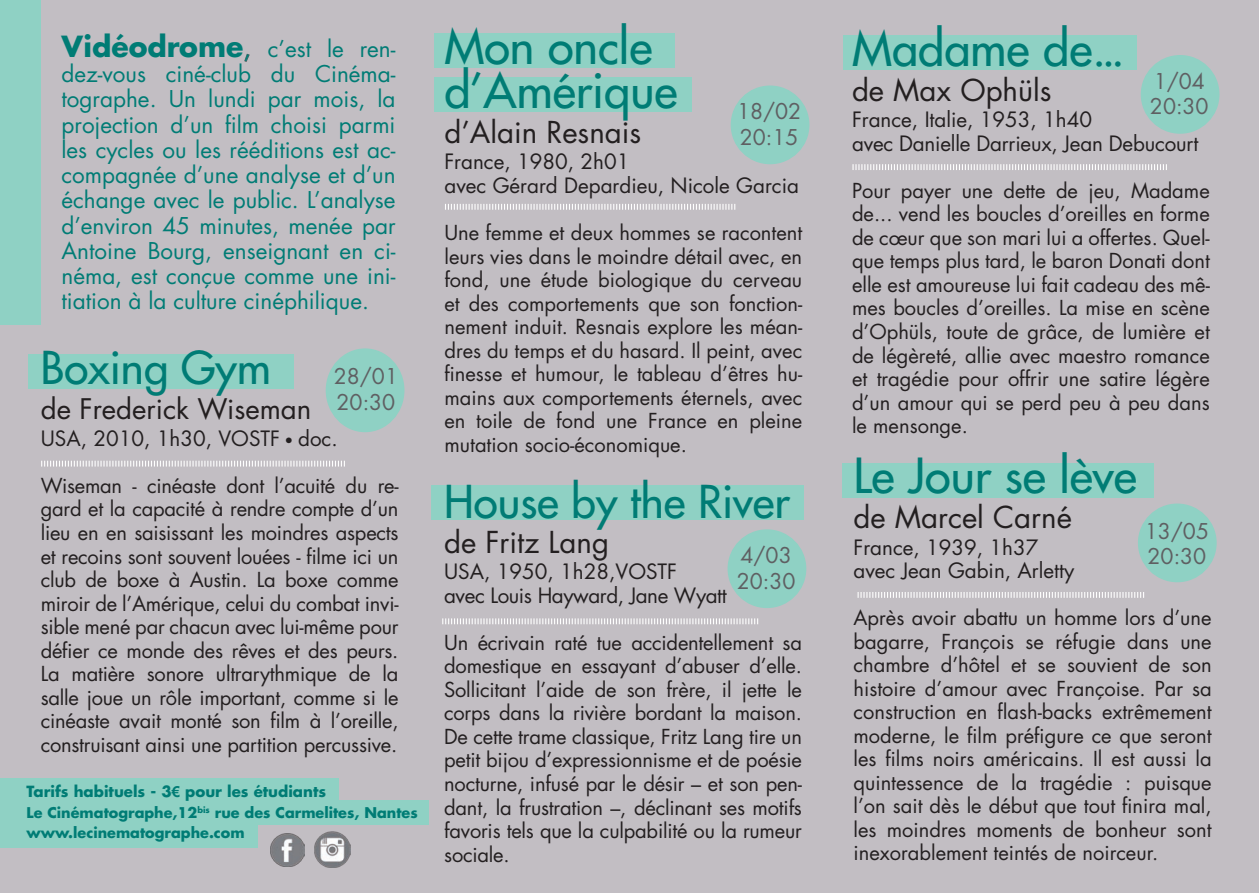
<style>
.page{position:relative;width:1259px;height:893px;background:#c2bec3}
.page>*{position:absolute;margin:0;border:0;box-sizing:border-box;transform-origin:0 0}
.t1{font:47.1px/44.1px "Futura";color:#007c75}
.t2{font:44.1px "Futura";color:#007c75}
.t3{font:29.4px "Futura";color:#231f20}
.t4{font:27.6px "Futura";color:#231f20}
.t5{font:22.5px/25.2px "Futura";color:#007c75;text-align:justify}
.t6{font:21.3px/25.5px "Futura";color:#5f5f62}
.t7{font:20.7px/23.4px "Futura";color:#231f20}
.t8{font:20.7px/23.4px "Futura";letter-spacing:-.02em;color:#231f20}
.t9{font:20.1px/23.4px "Futura";color:#231f20;text-align:justify}
.t10{font:700 15px "Futura";color:#007c75}
.t11{font:700 14.4px/19.5px "Futura";color:#007c75}
.s1{font-size:20.4px}
.s2{font-weight:700;font-size:28.2px}
.s3{font-size:25.2px}
.s4{font-size:15px}
.s5{font-family:"Arial"}
</style>
<div class="page">
<div style="left:0;top:0;width:40px;height:324px;background:#8fd1c4"></div>
<div style="left:843px;top:36px;width:293px;height:34px;background:#8fd1c4"></div>
<svg style="left:852px;top:164px;width:315px;height:6px"></svg>
<div style="left:1140px;top:55px;width:79px;height:79px;background:#8fd1c4;border-radius:50%"></div>
<div style="left:434px;top:33px;width:241px;height:34px;background:#8fd1c4"></div>
<div style="left:434px;top:77px;width:258px;height:34px;background:#8fd1c4"></div>
<div style="left:730px;top:86px;width:79px;height:78px;background:#8fd1c4;border-radius:50%"></div>
<svg style="left:445px;top:204px;width:290px;height:6px"></svg>
<div style="left:842px;top:464px;width:311px;height:34px;background:#8fd1c4"></div>
<div style="left:1138px;top:503px;width:78px;height:79px;background:#8fd1c4;border-radius:50%"></div>
<svg style="left:857px;top:592px;width:287px;height:6px"></svg>
<svg style="left:244px;top:54px;width:6px;height:8px"></svg>
<div style="left:0;top:801px;width:428px;height:24px;background:#8fd1c4"></div>
<div style="left:0;top:778px;width:338px;height:27px;background:#8fd1c4"></div>
<div style="left:28px;top:354px;width:265px;height:34px;background:#8fd1c4"></div>
<svg style="left:41px;top:461px;width:304px;height:6px"></svg>
<div style="left:326px;top:348px;width:78px;height:84px;background:#8fd1c4;border-radius:50%"></div>
<img style="left:271px;top:833px;width:33px;height:34px">
<img style="left:315px;top:831px;width:36px;height:36px">
<div style="left:431px;top:486px;width:372px;height:34px;background:#8fd1c4"></div>
<svg style="left:442px;top:618px;width:316px;height:6px"></svg>
<div style="left:727px;top:529px;width:79px;height:79px;background:#8fd1c4;border-radius:50%"></div>
<div style="left:0;top:822px;width:257px;height:25px;background:#8fd1c4"></div>
<h1 class="t1" style="left:444px;top:24px;width:234px">Mon oncle d’Amérique</h1>
<h3 class="t3" style="left:444px;top:112px;width:198px">d’Alain Resnais</h3>
<p class="t7" style="left:444px;top:150px;width:356px">France, 1980, 2h01<br>avec Gérard Depardieu, Nicole Garcia</p>
<p class="t9" style="left:444px;top:221px;width:359px">Une femme et deux hommes se racontent leurs vies dans le moindre détail avec, en fond, une étude biologique du cerveau et des comportements que son fonction&shy;nement induit. Resnais explore les méan&shy;dres du temps et du hasard. Il peint, avec finesse et humour, le tableau d’êtres hu&shy;mains aux comportements éternels, avec en toile de fond une France en pleine mutation socio-économique<span class="s1">.</span></p>
<p class="t5" style="left:61px;top:36px;width:336px"><span class="s2">Vidéodrome</span><span class="s3">,</span> c’est le ren&shy;dez-vous ciné-club du Cinéma&shy;tographe. Un lundi par mois, la projection d’un film choisi parmi les cycles ou les rééditions est ac&shy;compagnée d’une analyse et d’un échange avec le public. L’analyse d’environ 45 minutes, menée par Antoine Bourg, enseignant en ci&shy;néma, est conçue comme une ini&shy;tiation à la culture cinéphilique.</p>
<p class="t6" style="left:737px;top:99px;width:66px">18/02<br>20:15</p>
<h2 class="t2" style="left:41px;top:339px;width:232px">Boxing Gym</h2>
<h3 class="t4" style="left:41px;top:390px;width:272px">de Frederick Wiseman</h3>
<p class="t7" style="left:41px;top:426px;width:298px">USA, 2010, 1h30, VOSTF <span class="s4">•</span> doc.</p>
<p class="t9" style="left:41px;top:474px;width:359px">Wiseman - cinéaste dont l’acuité du re&shy;gard et la capacité à rendre compte d’un lieu en en saisissant les moindres aspects et recoins sont souvent louées - filme ici un club de boxe à Austin. La boxe comme miroir de l’Amérique, celui du combat invi&shy;sible mené par chacun avec lui-même pour défier ce monde des rêves et des peurs.<br>La matière sonore ultrarythmique de la salle joue un rôle important, comme si le cinéaste avait monté son film à l’oreille, construisant ainsi une partition percussive.</p>
<h2 class="t2" style="left:444px;top:473px;width:347px">House by the River</h2>
<p class="t6" style="left:334px;top:363px;width:66px">28/01<br>20:30</p>
<h3 class="t3" style="left:444px;top:522px;width:166px">de Fritz Lang</h3>
<p class="t8" style="left:444px;top:560px;width:284px">USA, 1950, 1h28,VOSTF<br>avec Louis Hayward, Jane Wyatt</p>
<p class="t9" style="left:444px;top:630px;width:359px">Un écrivain raté tue accidentellement sa domestique en essayant d’abuser d’elle.<br>Sollicitant l’aide de son frère, il jette le corps dans la rivière bordant la maison.<br>De cette trame classique, Fritz Lang tire un petit bijou d’expressionnisme et de poésie nocturne, infusé par le désir – et son pen&shy;dant, la frustration –, déclinant ses motifs favoris tels que la culpabilité ou la rumeur sociale.</p>
<p class="t6" style="left:737px;top:542px;width:60px">4/03<br>20:30</p>
<p class="t10" style="left:27px;top:781px;width:301px">Tarifs habituels - 3<span class="s5">€</span> pour les étudiants</p>
<p class="t11" style="left:27px;top:802px;width:393px">Le Cinématographe,12<sup>bis</sup> rue des Carmelites, Nantes www.lecinematographe.com</p>
<h1 class="t1" style="left:852px;top:26px;width:274px">Madame de...</h1>
<h3 class="t3" style="left:852px;top:70px;width:201px">de Max Ophüls</h3>
<p class="t7" style="left:852px;top:108px;width:348px">France, Italie, 1953, 1h40<br>avec Danielle Darrieux, Jean Debucourt</p>
<p class="t9" style="left:852px;top:179px;width:359px">Pour payer une dette de jeu, Madame de... vend les boucles d’oreilles en forme de cœur que son mari lui a offertes. Quel&shy;que temps plus tard, le baron Donati dont elle est amoureuse lui fait cadeau des mê&shy;mes boucles d’oreilles. La mise en scène d’Ophüls, toute de grâce, de lumière et de légèreté, allie avec maestro romance et tragédie pour offrir une satire légère d’un amour qui se perd peu à peu dans le mensonge.</p>
<p class="t6" style="left:1150px;top:68px;width:60px">1/04<br>20:30</p>
<h1 class="t1" style="left:853px;top:453px;width:285px">Le Jour se lève</h1>
<h3 class="t3" style="left:853px;top:497px;width:220px">de Marcel Carné</h3>
<p class="t7" style="left:853px;top:535px;width:222px">France, 1939, 1h37 avec Jean Gabin, Arletty</p>
<p class="t9" style="left:853px;top:606px;width:360px">Après avoir abattu un homme lors d’une bagarre, François se réfugie dans une chambre d’hôtel et se souvient de son histoire d’amour avec Françoise. Par sa construction en flash-backs extrêmement moderne, le film préfigure ce que seront les films noirs américains. Il est aussi la quintessence de la tragédie : puisque l’on sait dès le début que tout finira mal, les moindres moments de bonheur sont inexorablement teintés de noirceur.</p>
<p class="t6" style="left:1144px;top:518px;width:66px">13/05<br>20:30</p>
</div>
